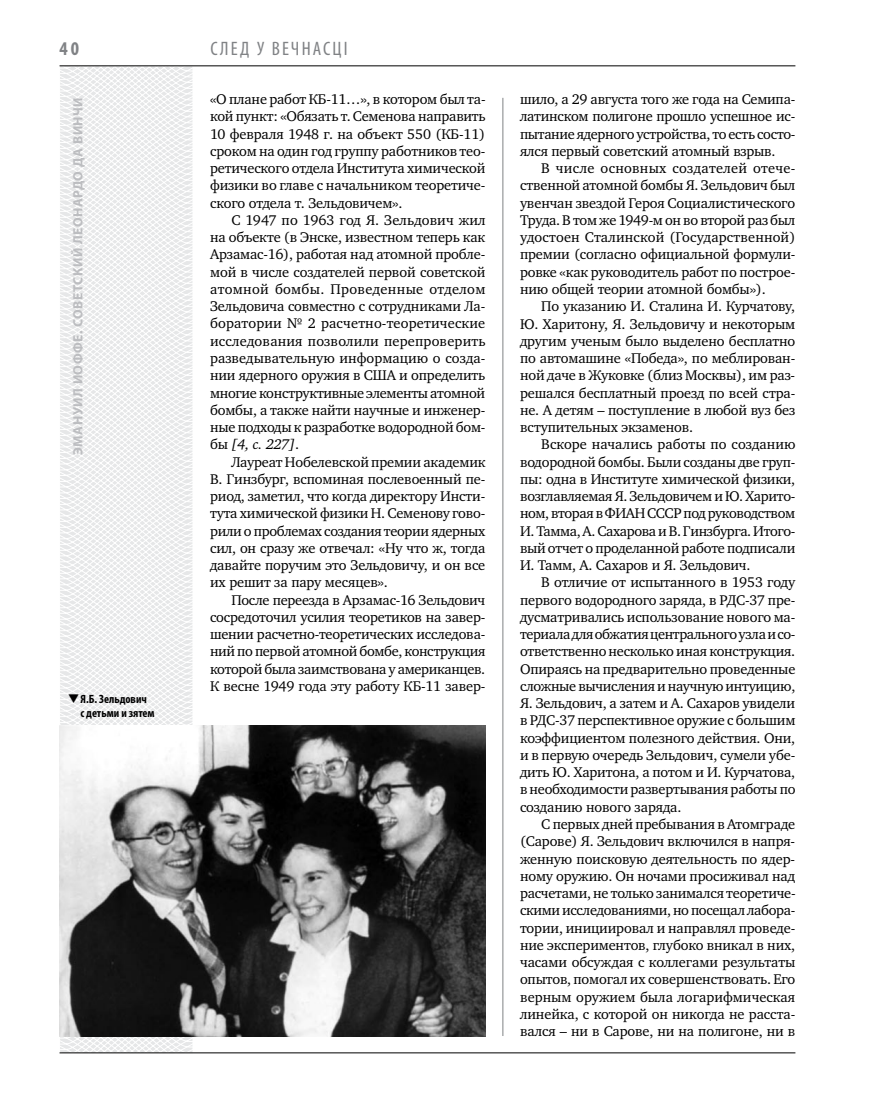
<style>
.page{position:relative;width:872px;height:1106px;background:#fff}
.page>*{position:absolute;margin:0;border:0;box-sizing:border-box;transform-origin:0 0}
.t1{font:condensed 19.5px "Myriad Pro";letter-spacing:.13em;color:#808285}
.t2{font:700 condensed 19.5px "Myriad Pro";color:#808285}
.t3{font:14.4px/17.2px "Charter C";letter-spacing:-.01em;color:#000;text-align:justify}
.t4{font:700 13.5px "Myriad Pro";letter-spacing:.04em;color:#bcbdc0}
.t5{font:700 condensed 12px/13.5px "Myriad Pro";color:#000}
.s1{font-style:italic}
</style>
<div class="page">
<svg style="left:59px;top:65px;width:192px;height:989px"></svg>
<hr style="left:502px;top:98px;width:1px;height:938px;background:#808285">
<hr style="left:60px;top:1052px;width:735px;height:1px;background:#000">
<hr style="left:60px;top:65px;width:735px;height:1px;background:#000">
<img style="left:59px;top:725px;width:426px;height:311px">
<svg style="left:79px;top:703px;width:12px;height:1px"></svg>
<h1 class="t2" style="left:60px;top:37px;width:21px">40</h1>
<p class="t4" style="left:69px;top:455px;width:359px;rotate:-90deg">Эмануил ИОФФЕ. Советский Леонардо да Винчи</p>
<p class="t5" style="left:80px;top:692px;width:76px;text-indent:-13px">❑Я.Б. Зельдович<br>с детьми и зятем</p>
<h1 class="t1" style="left:210px;top:37px;width:92px">След у вечнас</h1>
<h1 class="t1" style="left:332px;top:37px;width:17px">ці</h1>
<p class="t3" style="left:210px;top:91px;width:277px">«О плане работ КБ-11…», в котором был та&shy;кой пункт: «Обязать т. Семенова направить 10 февраля 1948 г. на объект 550 (КБ-11) сроком на один год группу работников тео&shy;ретического отдела Института химической физики во главе с начальником теоретиче&shy;ского отдела т. Зельдовичем».</p>
<p class="t3" style="left:210px;top:211px;width:277px;text-indent:21px">С 1947 по 1963 год Я. Зельдович жил на объекте (в Энске, известном теперь как Арзамас-16), работая над атомной пробле&shy;мой в числе создателей первой советской атомной бомбы. Проведенные отделом Зельдовича совместно с сотрудниками Ла&shy;боратории № 2 расчетно-теоретические исследования позволили перепроверить разведывательную информацию о созда&shy;нии ядерного оружия в США и определить многие конструктивные элементы атомной бомбы, а также найти научные и инженер&shy;ные подходы к разработке водородной бом&shy;бы <span class="s1">[4, с. 227]</span>.</p>
<p class="t3" style="left:210px;top:453px;width:277px;text-indent:21px">Лауреат Нобелевской премии академик В. Гинзбург, вспоминая послевоенный пе&shy;риод, заметил, что когда директору Инсти&shy;тута химической физики Н. Семенову гово&shy;рили о проблемах создания теории ядерных сил, он сразу же отвечал: «Ну что ж, тогда давайте поручим это Зельдовичу, и он все их решит за пару месяцев».</p>
<p class="t3" style="left:210px;top:591px;width:277px;text-indent:21px">После переезда в Арзамас-16 Зельдович сосредоточил усилия теоретиков на завер&shy;шении расчетно-теоретических исследова&shy;ний по первой атомной бомбе, конструкция которой была заимствована у американцев.<br>К весне 1949 года эту работу КБ-11 завер-</p>
<p class="t3" style="left:520px;top:91px;width:277px">шило, а 29 августа того же года на Семипа&shy;латинском полигоне прошло успешное ис&shy;пытание ядерного устройства, то есть состо&shy;ялся первый советский атомный взрыв.</p>
<p class="t3" style="left:520px;top:160px;width:277px;text-indent:21px">В числе основных создателей отече&shy;ственной атомной бомбы Я. Зельдович был увенчан звездой Героя Социалистического Труда. В том же 1949-м он во второй раз был удостоен Сталинской (Государственной) премии (согласно официальной формули&shy;ровке «как руководитель работ по построе&shy;нию общей теории атомной бомбы»).</p>
<p class="t3" style="left:520px;top:298px;width:277px;text-indent:21px">По указанию И. Сталина И. Курчатову, Ю. Харитону, Я. Зельдовичу и некоторым другим ученым было выделено бесплатно по автомашине «Победа», по меблирован&shy;ной даче в Жуковке (близ Москвы), им раз&shy;решался бесплатный проезд по всей стра&shy;не. А детям – поступление в любой вуз без вступительных экзаменов.</p>
<p class="t3" style="left:520px;top:436px;width:277px;text-indent:21px">Вскоре начались работы по созданию водородной бомбы. Были созданы две груп&shy;пы: одна в Институте химической физики, возглавляемая Я. Зельдовичем и Ю. Харито&shy;ном, вторая в ФИАН СССР под руководством И. Тамма, А. Сахарова и В. Гинзбурга. Итого&shy;вый отчет о проделанной работе подписали И. Тамм, А. Сахаров и Я. Зельдович.</p>
<p class="t3" style="left:520px;top:574px;width:277px;text-indent:21px">В отличие от испытанного в 1953 году первого водородного заряда, в РДС-37 пре&shy;дусматривались использование нового ма&shy;териала для обжатия центрального узла и со&shy;ответственно несколько иная конструкция.<br>Опираясь на предварительно проведенные сложные вычисления и научную интуицию, Я. Зельдович, а затем и А. Сахаров увидели в РДС-37 перспективное оружие с большим коэффициентом полезного действия. Они, и в первую очередь Зельдович, сумели убе&shy;дить Ю. Харитона, а потом и И. Курчатова, в необходимости развертывания работы по созданию нового заряда.</p>
<p class="t3" style="left:520px;top:815px;width:277px;text-indent:21px">С первых дней пребывания в Атомграде (Сарове) Я. Зельдович включился в напря&shy;женную поисковую деятельность по ядер&shy;ному оружию. Он ночами просиживал над расчетами, не только занимался теоретиче&shy;скими исследованиями, но посещал лабора&shy;тории, инициировал и направлял проведе&shy;ние экспериментов, глубоко вникал в них, часами обсуждая с коллегами результаты опытов, помогал их совершенствовать. Его верным оружием была логарифмическая линейка, с которой он никогда не расста&shy;вался – ни в Сарове, ни на полигоне, ни в</p>
</div>
